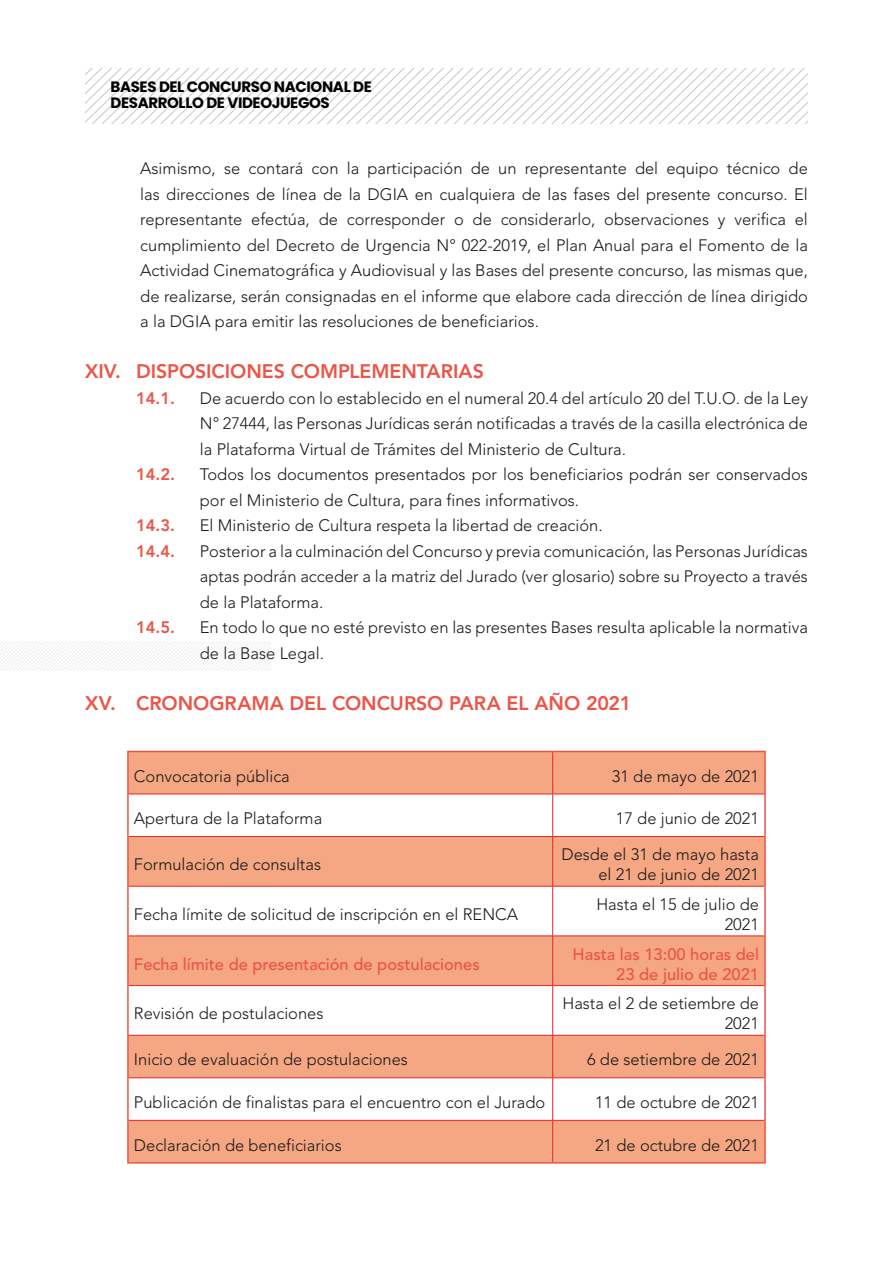
<style>
.page{position:relative;width:893px;height:1263px;background:#fff}
.page>*{position:absolute;margin:0;border:0;box-sizing:border-box;transform-origin:0 0}
.t1{font:800 19.5px "Avenir";color:#eb5447}
.t2{font:300 16.5px/25.5px "Avenir";color:#191919;text-align:justify}
.t3{font:500 16.5px/19.8px "Avenir";color:#eb5447;text-align:right}
.t4{font:800 16.5px "Avenir";color:#eb5447}
.t5{font:700 15px/16.5px "Poppins";letter-spacing:-.025em;color:#000}
</style>
<div class="page">
<svg style="left:0;top:641px;width:270px;height:30px"></svg>
<svg style="left:85px;top:68px;width:723px;height:55px"></svg>
<svg style="left:129px;top:752px;width:635px;height:410px;fill:#f5a682"></svg>
<hr style="left:127px;top:751px;width:426px;height:1px;background:#eb5447">
<hr style="left:127px;top:752px;width:2px;height:42px;background:#eb5447">
<hr style="left:553px;top:751px;width:213px;height:1px;background:#eb5447">
<hr style="left:764px;top:752px;width:2px;height:42px;background:#eb5447">
<hr style="left:127px;top:794px;width:2px;height:42px;background:#eb5447">
<hr style="left:764px;top:794px;width:2px;height:42px;background:#eb5447">
<hr style="left:127px;top:836px;width:2px;height:50px;background:#eb5447">
<hr style="left:764px;top:836px;width:2px;height:50px;background:#eb5447">
<hr style="left:127px;top:886px;width:2px;height:50px;background:#eb5447">
<hr style="left:764px;top:886px;width:2px;height:50px;background:#eb5447">
<hr style="left:127px;top:936px;width:2px;height:49px;background:#eb5447">
<hr style="left:764px;top:936px;width:2px;height:49px;background:#eb5447">
<hr style="left:127px;top:985px;width:2px;height:50px;background:#eb5447">
<hr style="left:764px;top:985px;width:2px;height:50px;background:#eb5447">
<hr style="left:127px;top:1035px;width:2px;height:43px;background:#eb5447">
<hr style="left:764px;top:1035px;width:2px;height:43px;background:#eb5447">
<hr style="left:127px;top:1078px;width:2px;height:42px;background:#eb5447">
<hr style="left:764px;top:1078px;width:2px;height:42px;background:#eb5447">
<hr style="left:127px;top:1120px;width:2px;height:42px;background:#eb5447">
<hr style="left:764px;top:1120px;width:2px;height:42px;background:#eb5447">
<hr style="left:127px;top:1162px;width:426px;height:1px;background:#eb5447">
<hr style="left:553px;top:1162px;width:213px;height:1px;background:#eb5447">
<hr style="left:552px;top:752px;width:1px;height:42px;background:#e6262b">
<hr style="left:129px;top:794px;width:424px;height:1px;background:#e6262b">
<hr style="left:553px;top:794px;width:211px;height:1px;background:#e6262b">
<hr style="left:552px;top:794px;width:1px;height:42px;background:#e6262b">
<hr style="left:129px;top:836px;width:424px;height:1px;background:#e6262b">
<hr style="left:553px;top:836px;width:211px;height:1px;background:#e6262b">
<hr style="left:552px;top:837px;width:1px;height:49px;background:#e6262b">
<hr style="left:129px;top:886px;width:424px;height:1px;background:#e6262b">
<hr style="left:553px;top:886px;width:211px;height:1px;background:#e6262b">
<hr style="left:552px;top:886px;width:1px;height:50px;background:#e6262b">
<hr style="left:129px;top:936px;width:424px;height:1px;background:#e6262b">
<hr style="left:553px;top:936px;width:211px;height:1px;background:#e6262b">
<hr style="left:552px;top:936px;width:1px;height:49px;background:#e6262b">
<hr style="left:129px;top:985px;width:424px;height:1px;background:#e6262b">
<hr style="left:553px;top:985px;width:211px;height:1px;background:#e6262b">
<hr style="left:552px;top:986px;width:1px;height:49px;background:#e6262b">
<hr style="left:129px;top:1035px;width:424px;height:1px;background:#e6262b">
<hr style="left:553px;top:1035px;width:211px;height:1px;background:#e6262b">
<hr style="left:552px;top:1035px;width:1px;height:43px;background:#e6262b">
<hr style="left:129px;top:1077px;width:424px;height:1px;background:#e6262b">
<hr style="left:553px;top:1077px;width:211px;height:1px;background:#e6262b">
<hr style="left:552px;top:1078px;width:1px;height:42px;background:#e6262b">
<hr style="left:129px;top:1120px;width:424px;height:1px;background:#e6262b">
<hr style="left:553px;top:1120px;width:211px;height:1px;background:#e6262b">
<hr style="left:552px;top:1120px;width:1px;height:42px;background:#e6262b">
<p class="t5" style="left:111px;top:78px;width:263px">BASES DEL CONCURSO NACIONAL DE<br>DESARROLLO DE VIDEOJUEGOS</p>
<p class="t2" style="left:140px;top:156px;width:669px">Asimismo, se contará con la participación de un representante del equipo técnico de las direcciones de línea de la DGIA en cualquiera de las fases del presente concurso. El representante efectúa, de corresponder o de considerarlo, observaciones y verifica el cumplimiento del Decreto de Urgencia N° 022-2019, el Plan Anual para el Fomento de la Actividad Cinematográfica y Audiovisual y las Bases del presente concurso, las mismas que, de realizarse, serán consignadas en el informe que elabore cada dirección de línea dirigido a la DGIA para emitir las resoluciones de beneficiarios.</p>
<p class="t1" style="left:85px;top:357px;width:400px">XIV. DISPOSICIONES COMPLEMENTARIAS</p>
<p class="t4" style="left:136px;top:386px;width:41px">14.1.</p>
<p class="t2" style="left:200px;top:386px;width:610px">De acuerdo con lo establecido en el numeral 20.4 del artículo 20 del T.U.O. de la Ley N° 27444, las Personas Jurídicas serán notificadas a través de la casilla electrónica de la Plataforma Virtual de Trámites del Ministerio de Cultura.</p>
<p class="t4" style="left:136px;top:462px;width:41px">14.2.</p>
<p class="t2" style="left:200px;top:462px;width:609px">Todos los documentos presentados por los beneficiarios podrán ser conservados por el Ministerio de Cultura, para fines informativos.</p>
<p class="t4" style="left:136px;top:513px;width:41px">14.3.</p>
<p class="t2" style="left:200px;top:513px;width:404px">El Ministerio de Cultura respeta la libertad de creación.</p>
<p class="t4" style="left:136px;top:539px;width:41px">14.4.</p>
<p class="t2" style="left:200px;top:539px;width:610px">Posterior a la culminación del Concurso y previa comunicación, las Personas Jurídicas aptas podrán acceder a la matriz del Jurado (ver glosario) sobre su Proyecto a través de la Plataforma.</p>
<p class="t4" style="left:136px;top:615px;width:41px">14.5.</p>
<p class="t2" style="left:200px;top:615px;width:610px">En todo lo que no esté previsto en las presentes Bases resulta aplicable la normativa de la Base Legal.</p>
<p class="t1" style="left:85px;top:689px;width:548px">XV. CRONOGRAMA DEL CONCURSO PARA EL AÑO 2021</p>
<p class="t2" style="left:134px;top:764px;width:157px">Convocatoria pública</p>
<p class="t2" style="left:612px;top:764px;width:149px">31 de mayo de 2021</p>
<p class="t2" style="left:134px;top:806px;width:190px">Apertura de la Plataforma</p>
<p class="t2" style="left:616px;top:806px;width:145px">17 de junio de 2021</p>
<p class="t2" style="left:134px;top:852px;width:189px">Formulación de consultas</p>
<p class="t2" style="left:561px;top:845px;width:199px;line-height:19.8px;text-align:right">Desde el 31 de mayo hasta el 21 de junio de 2021</p>
<p class="t2" style="left:134px;top:902px;width:386px">Fecha límite de solicitud de inscripción en el RENCA</p>
<p class="t2" style="left:596px;top:895px;width:164px;line-height:19.8px;text-align:right">Hasta el 15 de julio de<br>2021</p>
<p class="t3" style="left:134px;top:955px;width:347px">Fecha límite de presentación de postulaciones</p>
<p class="t3" style="left:573px;top:945px;width:188px">Hasta las 13:00 horas del<br>23 de julio de 2021</p>
<p class="t2" style="left:134px;top:1001px;width:191px">Revisión de postulaciones</p>
<p class="t2" style="left:562px;top:994px;width:198px;line-height:19.8px;text-align:right">Hasta el 2 de setiembre de<br>2021</p>
<p class="t2" style="left:134px;top:1047px;width:275px">Inicio de evaluación de postulaciones</p>
<p class="t2" style="left:587px;top:1047px;width:173px">6 de setiembre de 2021</p>
<p class="t2" style="left:134px;top:1090px;width:413px">Publicación de finalistas para el encuentro con el Jurado</p>
<p class="t2" style="left:595px;top:1090px;width:166px">11 de octubre de 2021</p>
<p class="t2" style="left:134px;top:1132px;width:209px">Declaración de beneficiarios</p>
<p class="t2" style="left:595px;top:1132px;width:166px">21 de octubre de 2021</p>
</div>
